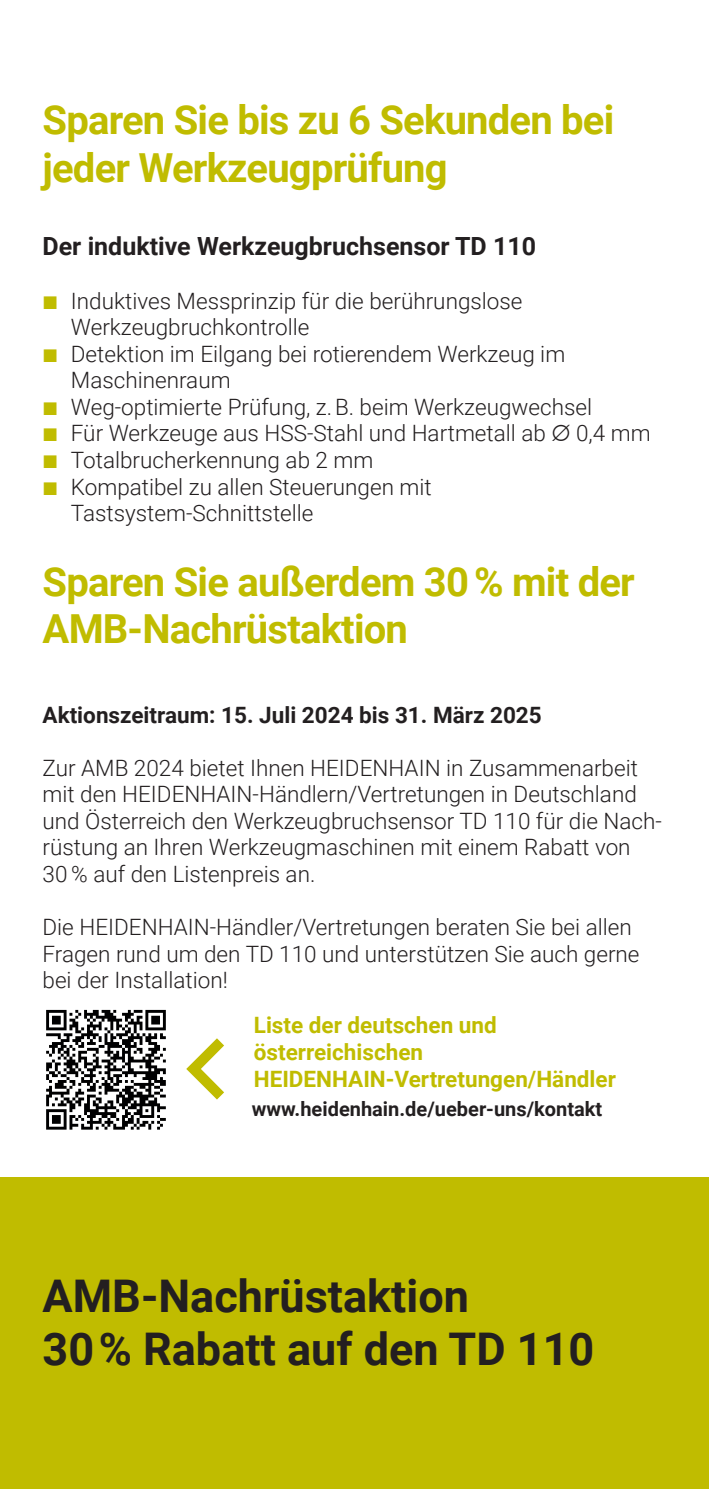
<style>
.page{position:relative;width:709px;height:1489px;background:#fff}
.page>*{position:absolute;margin:0;border:0;box-sizing:border-box;transform-origin:0 0}
.t1{font:700 45px/53.2px "Roboto";color:#231f20}
.t2{font:700 40px/47.2px "Roboto";letter-spacing:-.02em;color:#c0bc00}
.t3{font:700 25px "Roboto";color:#231f20}
.t4{font:300 22.5px/26.5px "Roboto";color:#231f20}
.t5{font:700 22.5px/27px "Roboto";color:#c0bc00}
.t6{font:700 22.5px "Roboto";color:#231f20}
.t7{font:700 20px "Roboto";color:#231f20}
</style>
<div class="page">
<div style="left:0;top:1176px;width:709px;height:312px;background:#c0bc00"></div>
<svg style="left:46px;top:1009px;width:120px;height:120px"></svg>
<svg style="left:186px;top:1038px;width:38px;height:61px"></svg>
<h2 class="t2" style="left:43px;top:95px;width:573px">Sparen Sie bis zu 6 Sekunden bei jeder Werkzeugprüfung</h2>
<p class="t3" style="left:43px;top:229px;width:495px">Der induktive Werkzeugbruchsensor TD 110</p>
<p class="t4" style="left:71px;top:286px;width:523px">Induktives Messprinzip für die berührungslose Werkzeugbruchkontrolle<br>Detektion im Eilgang bei rotierendem Werkzeug im Maschinenraum<br>Weg-optimierte Prüfung, z. B. beim Werkzeugwechsel Für Werkzeuge aus HSS-Stahl und Hartmetall ab</p>
<p class="t4" style="left:576px;top:419px;width:76px">0,4 mm</p>
<p class="t4" style="left:71px;top:446px;width:362px">Totalbrucherkennung ab 2 mm<br>Kompatibel zu allen Steuerungen mit<br>Tastsystem-Schnittstelle</p>
<h2 class="t2" style="left:43px;top:556px;width:594px">Sparen Sie außerdem 30 % mit der<br>AMB-Nachrüstaktion</h2>
<p class="t6" style="left:43px;top:698px;width:501px">Aktionszeitraum: 15. Juli 2024 bis 31. März 2025</p>
<p class="t4" style="left:43px;top:753px;width:621px">Zur AMB 2024 bietet Ihnen HEIDENHAIN in Zusammenarbeit mit den HEIDENHAIN-Händlern/Vertretungen in Deutschland und Österreich den Werkzeugbruchsensor TD 110 für die Nach&shy;rüstung an Ihren Werkzeugmaschinen mit einem Rabatt von<br>30 % auf den Listenpreis an.</p>
<p class="t4" style="left:43px;top:913px;width:598px">Die HEIDENHAIN-Händler/Vertretungen beraten Sie bei allen<br>Fragen rund um den TD 110 und unterstützen Sie auch gerne bei der Installation!</p>
<p class="t5" style="left:254px;top:1010px;width:364px">Liste der deutschen und österreichischen<br>HEIDENHAIN-Vertretungen/Händler</p>
<p class="t7" style="left:252px;top:1094px;width:352px">www.heidenhain.de/ueber-uns/kontakt</p>
<h1 class="t1" style="left:43px;top:1267px;width:553px">AMB-Nachrüstaktion<br>30% Rabatt auf den TD 110</h1>
</div>
